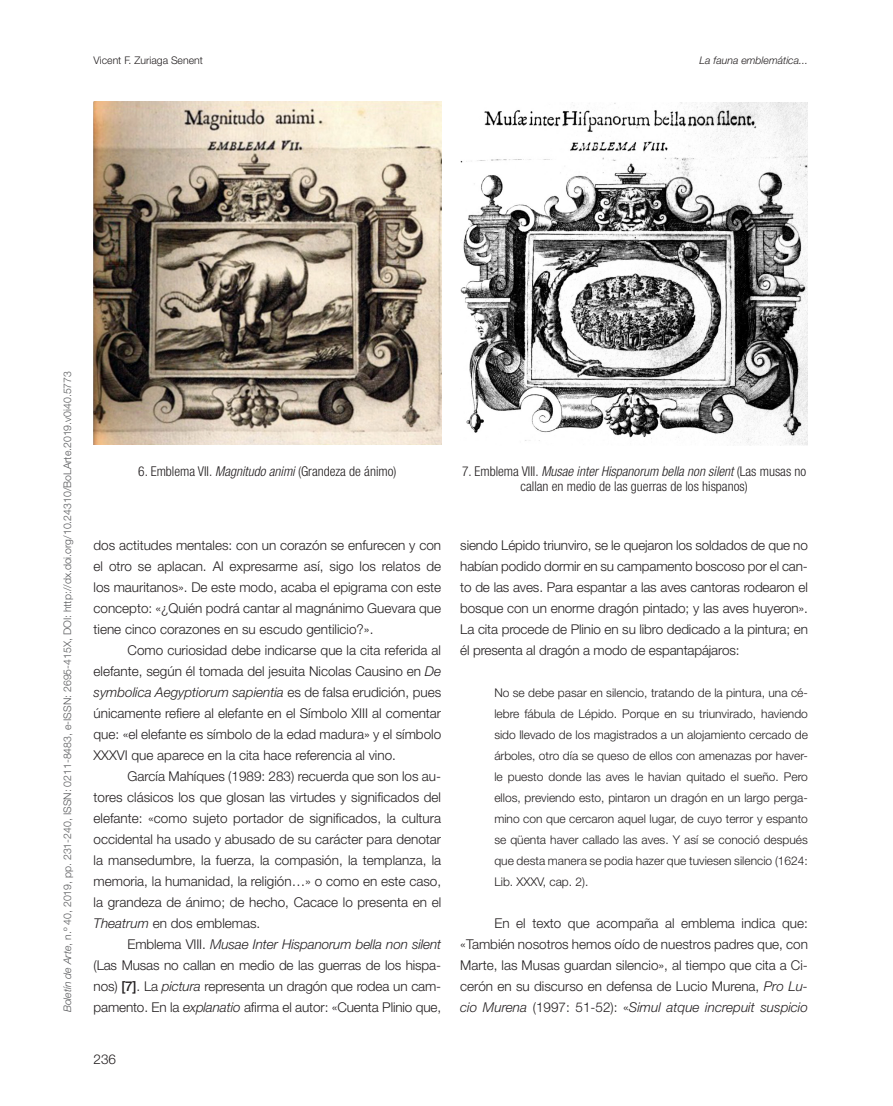
<style>
.page{position:relative;width:893px;height:1106px;background:#fff}
.page>*{position:absolute;margin:0;border:0;box-sizing:border-box;transform-origin:0 0}
.t1{font:300 13.5px/21px "Helvetica Neue LT Std";color:#231f20;text-align:justify}
.t2{font:300 condensed 13.5px/15px "Helvetica Neue LT Std";color:#231f20;text-align:center}
.t3{font:300 12px/21px "Helvetica Neue LT Std";color:#231f20;text-align:justify}
.t4{font:300 10.5px "Helvetica Neue LT Std";color:#57585a}
.t5{font:300 10.5px "Helvetica Neue LT Std";color:#231f20}
.t6{font:italic 300 10.5px "Helvetica Neue LT Std";color:#231f20}
.s1{font-style:italic}
.s2{font-weight:500}
</style>
<div class="page">
<img style="left:460px;top:102px;width:348px;height:343px">
<img style="left:94px;top:102px;width:347px;height:342px">
<p class="t5" style="left:94px;top:54px;width:111px">Vicent F. Zuriaga Senent</p>
<p class="t6" style="left:700px;top:54px;width:110px">La fauna emblemática...</p>
<p class="t4" style="left:61px;top:1012px;width:643px;rotate:-90deg"><span class="s1">Boletín de Arte</span>, n.º 40, 2019, pp. 231-240, ISSN: 0211-8483, e-ISSN: 2695-415X, DOI: http://dx.doi.org/10.24310/BoLArte.2019.v0i40.5773</p>
<p class="t2" style="left:138px;top:463px;width:260px">6. Emblema VII. <span class="s1">Magnitudo animi</span> (Grandeza de ánimo)</p>
<p class="t1" style="left:94px;top:534px;width:349px">dos actitudes mentales: con un corazón se enfurecen y con el otro se aplacan. Al expresarme así, sigo los relatos de los mauritanos». De este modo, acaba el epigrama con este concepto: «¿Quién podrá cantar al magnánimo Guevara que tiene cinco corazones en su escudo gentilicio?».</p>
<p class="t1" style="left:94px;top:639px;width:349px;text-indent:34px">Como curiosidad debe indicarse que la cita referida al elefante, según él tomada del jesuita Nicolas Causino en <span class="s1">De symbolica Aegyptiorum sapientia</span> es de falsa erudición, pues únicamente refiere al elefante en el Símbolo XIII al comentar que: «el elefante es símbolo de la edad madura» y el símbolo XXXVI que aparece en la cita hace referencia al vino.</p>
<p class="t1" style="left:94px;top:765px;width:349px;text-indent:34px">García Mahíques (1989: 283) recuerda que son los au&shy;tores clásicos los que glosan las virtudes y significados del elefante: «como sujeto portador de significados, la cultura occidental ha usado y abusado de su carácter para denotar la mansedumbre, la fuerza, la compasión, la templanza, la memoria, la humanidad, la religión…» o como en este caso, la grandeza de ánimo; de hecho, Cacace lo presenta en el <span class="s1">Theatrum</span> en dos emblemas.</p>
<p class="t1" style="left:94px;top:933px;width:349px;text-indent:34px">Emblema VIII . <span class="s1">Musae Inter Hispanorum bella non silent </span>(Las Musas no callan en medio de las guerras de los hispa&shy;nos) <span class="s2">[7]</span>. La <span class="s1">pictura</span> representa un dragón que rodea un cam&shy;pamento. En la <span class="s1">explanatio</span> afirma el autor: «Cuenta Plinio que,</p>
<p class="t1" style="left:94px;top:1048px;width:24px">236</p>
<p class="t2" style="left:462px;top:463px;width:346px">7. Emblema VIII. <span class="s1">Musae inter Hispanorum bella non silent</span> (Las musas no callan en medio de las guerras de los hispanos)</p>
<p class="t1" style="left:460px;top:534px;width:349px">siendo Lépido triunviro, se le quejaron los soldados de que no habían podido dormir en su campamento boscoso por el can&shy;to de las aves. Para espantar a las aves cantoras rodearon el bosque con un enorme dragón pintado; y las aves huyeron».<br>La cita procede de Plinio en su libro dedicado a la pintura; en él presenta al dragón a modo de espantapájaros:</p>
<p class="t3" style="left:494px;top:682px;width:315px">No se debe pasar en silencio, tratando de la pintura, una cé&shy;lebre fábula de Lépido. Porque en su triunvirado, haviendo sido llevado de los magistrados a un alojamiento cercado de árboles, otro día se queso de ellos con amenazas por haver&shy;le puesto donde las aves le havian quitado el sueño. Pero ellos, previendo esto, pintaron un dragón en un largo perga&shy;mino con que cercaron aquel lugar, de cuyo terror y espanto se qüenta haver callado las aves. Y así se conoció después que desta manera se podia hazer que tuviesen silencio (1624:<br>Lib. XXXV, cap. 2).</p>
<p class="t1" style="left:460px;top:912px;width:349px;text-indent:34px">En el texto que acompaña al emblema indica que: «También nosotros hemos oído de nuestros padres que, con Marte, las Musas guardan silencio», al tiempo que cita a Ci&shy;cerón en su discurso en defensa de Lucio Murena, <span class="s1">Pro Lu&shy;cio Murena</span> (1997: 51-52): «<span class="s1">Simul atque increpuit suspicio</span></p>
</div>
